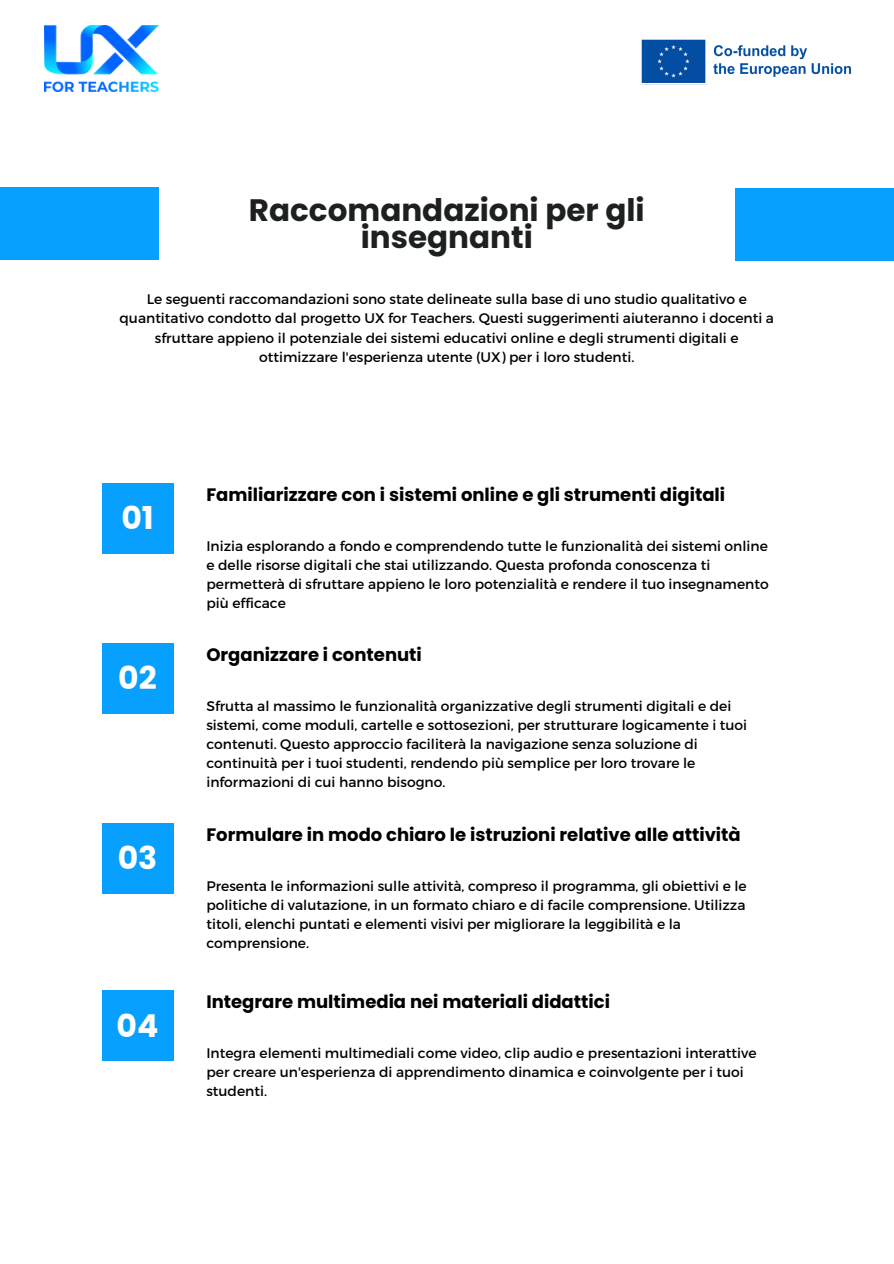
<style>
.page{position:relative;width:894px;height:1264px;background:#fff}
.page>*{position:absolute;margin:0;border:0;box-sizing:border-box;transform-origin:0 0}
.t1{font:700 31.5px "Poppins";color:#fff}
.t2{font:700 31.05px/27px "Poppins";color:#1c2120;text-align:center}
.t3{font:700 18px "Poppins";color:#000}
.t4{font:13.8px/19.2px "Montserrat";color:#000}
</style>
<div class="page">
<img style="left:45px;top:25px;width:114px;height:67px">
<img style="left:640px;top:39px;width:212px;height:46px">
<div style="left:102px;top:483px;width:71px;height:71px;background:#08a0ff"></div>
<div style="left:102px;top:643px;width:71px;height:70px;background:#08a0ff"></div>
<div style="left:102px;top:823px;width:71px;height:70px;background:#08a0ff"></div>
<div style="left:102px;top:990px;width:71px;height:71px;background:#08a0ff"></div>
<div style="left:0;top:188px;width:159px;height:72px;background:#08a0ff"></div>
<div style="left:734px;top:188px;width:159px;height:72px;background:#08a0ff"></div>
<h2 class="t2" style="left:249px;top:197px;width:397px">Raccomandazioni per gli insegnanti</h2>
<p class="t4" style="left:119px;top:289px;width:656px;text-align:center">Le seguenti raccomandazioni sono state delineate sulla base di uno studio qualitativo e quantitativo condotto dal progetto UX for Teachers. Questi suggerimenti aiuteranno i docenti a sfruttare appieno il potenziale dei sistemi educativi online e degli strumenti digitali e ottimizzare l'esperienza utente (UX) per i loro studenti.</p>
<h1 class="t1" style="left:121px;top:496px;width:34px">01</h1>
<h1 class="t1" style="left:118px;top:656px;width:40px">02</h1>
<h1 class="t1" style="left:118px;top:836px;width:41px">03</h1>
<h1 class="t1" style="left:117px;top:1003px;width:43px">04</h1>
<h3 class="t3" style="left:206px;top:482px;width:520px">Familiarizzare con i sistemi online e gli strumenti digitali</h3>
<p class="t4" style="left:206px;top:536px;width:563px">Inizia esplorando a fondo e comprendendo tutte le funzionalità dei sistemi online e delle risorse digitali che stai utilizzando. Questa profonda conoscenza ti permetterà di sfruttare appieno le loro potenzialità e rendere il tuo insegnamento più efficace</p>
<h3 class="t3" style="left:206px;top:642px;width:217px">Organizzare i contenuti</h3>
<p class="t4" style="left:206px;top:695px;width:542px">Sfrutta al massimo le funzionalità organizzative degli strumenti digitali e dei sistemi, come moduli, cartelle e sottosezioni, per strutturare logicamente i tuoi contenuti. Questo approccio faciliterà la navigazione senza soluzione di continuità per i tuoi studenti, rendendo più semplice per loro trovare le informazioni di cui hanno bisogno.</p>
<h3 class="t3" style="left:206px;top:822px;width:535px">Formulare in modo chiaro le istruzioni relative alle attività</h3>
<p class="t4" style="left:206px;top:875px;width:541px">Presenta le informazioni sulle attività, compreso il programma, gli obiettivi e le politiche di valutazione, in un formato chiaro e di facile comprensione. Utilizza titoli, elenchi puntati e elementi visivi per migliorare la leggibilità e la comprensione.</p>
<h3 class="t3" style="left:206px;top:989px;width:405px">Integrare multimedia nei materiali didattici</h3>
<p class="t4" style="left:206px;top:1042px;width:551px">Integra elementi multimediali come video, clip audio e presentazioni interattive per creare un'esperienza di apprendimento dinamica e coinvolgente per i tuoi studenti.</p>
</div>
